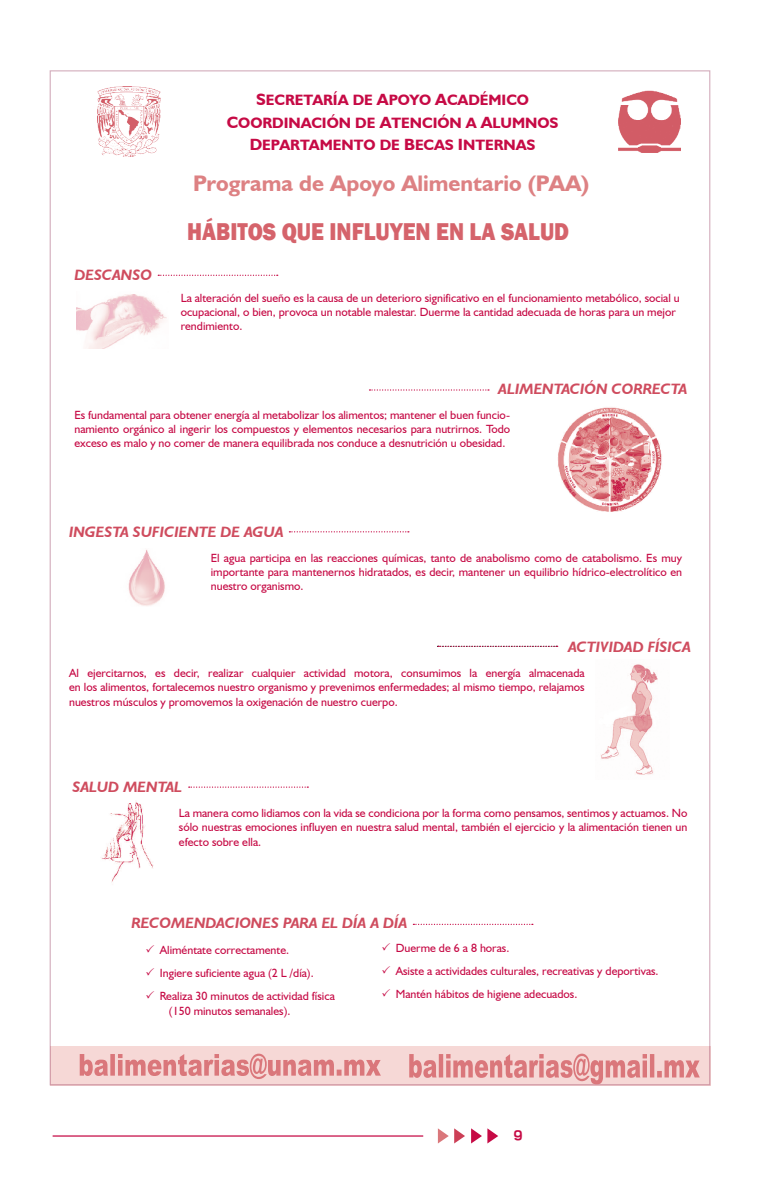
<style>
.page{position:relative;width:765px;height:1190px;background:#fff}
.page>*{position:absolute;margin:0;border:0;box-sizing:border-box;transform-origin:0 0}
.t1{font:800 25px "Franklin Gothic";color:#d5636b;scale:.88 1}
.t2{font:700 22.5px "Humanist 521 BT";color:#dd8183}
.t3{font:italic 700 15px "Humanist 521 BT";color:#cf4c5e}
.t4{font:700 15px "Humanist 521 BT";color:#c60a45}
.t5{font:700 15px "Teen";color:#c60a45}
.t6{font:11.88px/14.4px "Humanist 521 BT";color:#c60a45;text-align:justify}
.s1{font-size:16.25px}
</style>
<div class="page">
<hr style="left:53px;top:1135px;width:370px;height:1px;background:#c60a45">
<svg style="left:471px;top:1128px;width:27px;height:15px"></svg>
<svg style="left:438px;top:1128px;width:27px;height:15px"></svg>
<div style="left:50px;top:1046px;width:660px;height:39px;background:#f6d8d6"></div>
<img style="left:558px;top:407px;width:104px;height:105px">
<img style="left:97px;top:87px;width:63px;height:70px">
<img style="left:618px;top:90px;width:62px;height:63px">
<svg style="left:409px;top:1053px;width:291px;height:31px"></svg>
<svg style="left:80px;top:1053px;width:301px;height:25px"></svg>
<img style="left:128px;top:549px;width:37px;height:57px">
<img style="left:601px;top:664px;width:57px;height:111px">
<svg style="left:158px;top:274px;width:120px;height:2px"></svg>
<svg style="left:369px;top:389px;width:120px;height:1px"></svg>
<svg style="left:289px;top:531px;width:120px;height:1px"></svg>
<svg style="left:438px;top:645px;width:120px;height:2px"></svg>
<svg style="left:189px;top:786px;width:119px;height:1px"></svg>
<svg style="left:413px;top:923px;width:120px;height:1px"></svg>
<img style="left:77px;top:294px;width:90px;height:55px">
<img style="left:101px;top:802px;width:53px;height:81px">
<p class="t3" style="left:74px;top:266px;width:79px">DESCANSO</p>
<p class="t4" style="left:256px;top:91px;width:274px"><span class="s1">S</span>ECRETARÍA DE <span class="s1">A</span>POYO <span class="s1">A</span>CADÉMICO</p>
<p class="t4" style="left:227px;top:113px;width:333px"><span class="s1">C</span>OORDINACIÓN DE <span class="s1">A</span>TENCIÓN A <span class="s1">A</span>LUMNOS</p>
<p class="t4" style="left:250px;top:136px;width:287px"><span class="s1">D</span>EPARTAMENTO DE <span class="s1">B</span>ECAS <span class="s1">I</span>NTERNAS</p>
<p class="t2" style="left:193px;top:169px;width:398px">Programa de Apoyo Alimentario (PAA)</p>
<p class="t1" style="left:187px;top:216px;width:436px">HÁBITOS QUE INFLUYEN EN LA SALUD</p>
<p class="t6" style="left:181px;top:290px;width:501px;text-align:left">La alteración del sueño es la causa de un deterioro significativo en el funcionamiento metabólico, social u ocupacional, o bien, provoca un notable malestar. Duerme la cantidad adecuada de horas para un mejor rendimiento.</p>
<p class="t3" style="left:498px;top:379px;width:191px">ALIMENTACIÓN CORRECTA</p>
<p class="t6" style="left:74px;top:407px;width:437px">Es fundamental para obtener energía al metabolizar los alimentos; mantener el buen funcio&shy;namiento orgánico al ingerir los compuestos y elementos necesarios para nutrirnos. Todo exceso es malo y no comer de manera equilibrada nos conduce a desnutrición u obesidad.</p>
<p class="t3" style="left:69px;top:522px;width:216px">INGESTA SUFICIENTE DE AGUA</p>
<p class="t6" style="left:211px;top:550px;width:473px">El agua participa en las reacciones químicas, tanto de anabolismo como de catabolismo. Es muy importante para mantenernos hidratados, es decir, mantener un equilibrio hídrico-electrolítico en nuestro organismo.</p>
<p class="t3" style="left:568px;top:637px;width:124px">ACTIVIDAD FÍSICA</p>
<p class="t6" style="left:69px;top:665px;width:517px">Al ejercitarnos, es decir, realizar cualquier actividad motora, consumimos la energía almacenada en los alimentos, fortalecemos nuestro organismo y prevenimos enfermedades; al mismo tiempo, relajamos nuestros músculos y promovemos la oxigenación de nuestro cuerpo.</p>
<p class="t3" style="left:73px;top:777px;width:111px">SALUD MENTAL</p>
<p class="t6" style="left:179px;top:805px;width:510px">La manera como lidiamos con la vida se condiciona por la forma como pensamos, sentimos y actuamos. No sólo nuestras emociones influyen en nuestra salud mental, también el ejercicio y la alimentación tienen un efecto sobre ella.</p>
<p class="t3" style="left:131px;top:913px;width:277px">RECOMENDACIONES PARA EL DÍA A DÍA</p>
<p class="t6" style="left:160px;top:942px;width:131px">Aliméntate correctamente.</p>
<p class="t6" style="left:160px;top:965px;width:155px">Ingiere suficiente agua (2 L /día).</p>
<p class="t6" style="left:169px;top:987px;width:167px;line-height:15.6px;text-indent:-9px">Realiza 30 minutos de actividad física (150 minutos semanales).</p>
<p class="t6" style="left:396px;top:940px;width:115px">Duerme de 6 a 8 horas.</p>
<p class="t6" style="left:396px;top:963px;width:264px">Asiste a actividades culturales, recreativas y deportivas.</p>
<p class="t6" style="left:396px;top:985px;width:183px">Mantén hábitos de higiene adecuados.</p>
<p class="t5" style="left:514px;top:1126px;width:11px">9</p>
</div>
